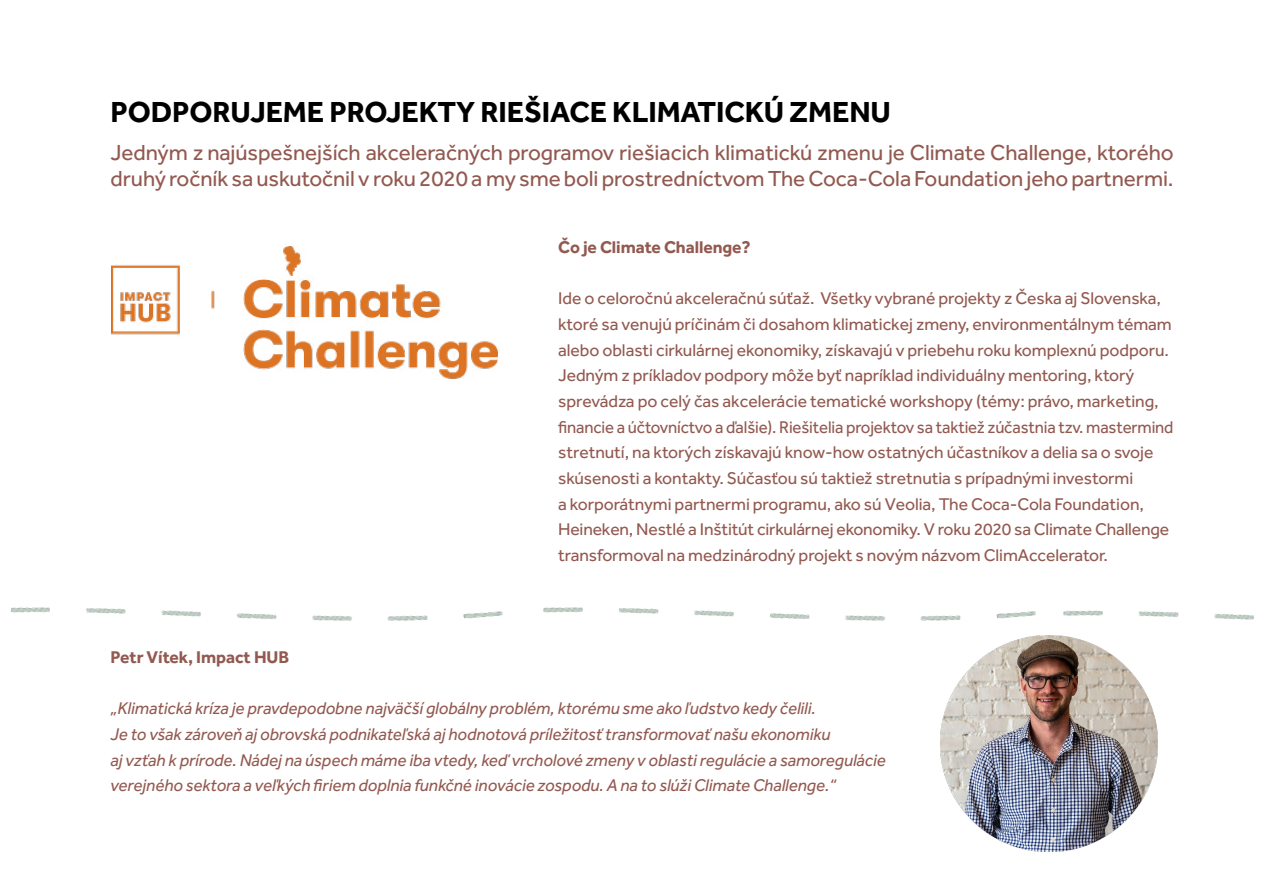
<style>
.page{position:relative;width:1263px;height:893px;background:#fff}
.page>*{position:absolute;margin:0;border:0;box-sizing:border-box;transform-origin:0 0}
.t1{font:700 30px "Effra";letter-spacing:-.005em;color:#000}
.t2{font:22.5px/25.5px "Effra";letter-spacing:-.005em;color:#925950}
.t3{font:17.55px/25.7px "Effra";letter-spacing:-.005em;color:#925950}
.t4{font:italic 17.55px/25.7px "Effra";letter-spacing:-.005em;color:#925950}
.t5{font:700 17.55px "Effra";letter-spacing:-.005em;color:#925950}
</style>
<div class="page">
<img style="left:111px;top:246px;width:329px;height:52px">
<img style="left:941px;top:702px;width:216px;height:150px">
<img style="left:10px;top:298px;width:488px;height:323px">
<img style="left:498px;top:358px;width:520px;height:344px">
<img style="left:1018px;top:610px;width:236px;height:96px">
<h1 class="t1" style="left:111px;top:94px;width:782px">PODPORUJEME PROJEKTY RIEŠIACE KLIMATICKÚ ZMENU</h1>
<p class="t2" style="left:111px;top:139px;width:1065px">Jedným z najúspešnejších akceleračných programov riešiacich klimatickú zmenu je Climate Challenge, ktorého druhý ročník sa uskutočnil v roku 2020 a my sme boli prostredníctvom The Coca-Cola Foundation jeho partnermi.</p>
<p class="t5" style="left:558px;top:236px;width:194px">Čo je Climate Challenge?</p>
<p class="t3" style="left:558px;top:285px;width:617px">Ide o celoročnú akceleračnú súťaž. Všetky vybrané projekty z Česka aj Slovenska, ktoré sa venujú príčinám či dosahom klimatickej zmeny, environmentálnym témam alebo oblasti cirkulárnej ekonomiky, získavajú v priebehu roku komplexnú podporu.<br>Jedným z príkladov podpory môže byť napríklad individuálny mentoring, ktorý sprevádza po celý čas akcelerácie tematické workshopy (témy: právo, marketing, financie a účtovníctvo a ďalšie). Riešitelia projektov sa taktiež zúčastnia tzv. mastermind stretnutí, na ktorých získavajú know-how ostatných účastníkov a delia sa o svoje skúsenosti a kontakty. Súčasťou sú taktiež stretnutia s prípadnými investormi<br>a korporátnymi partnermi programu, ako sú Veolia, The Coca-Cola Foundation, Heineken, Nestlé a Inštitút cirkulárnej ekonomiky. V roku 2020 sa Climate Challenge transformoval na medzinárodný projekt s novým názvom ClimAccelerator.</p>
<p class="t5" style="left:111px;top:647px;width:180px">Petr Vítek, Impact HUB</p>
<p class="t4" style="left:111px;top:696px;width:777px">„Klimatická kríza je pravdepodobne najväčší globálny problém, ktorému sme ako ľudstvo kedy čelili.<br>Je to však zároveň aj obrovská podnikateľská aj hodnotová príležitosť transformovať našu ekonomiku<br>aj vzťah k prírode. Nádej na úspech máme iba vtedy, keď vrcholové zmeny v oblasti regulácie a samoregulácie verejného sektora a veľkých firiem doplnia funkčné inovácie zospodu. A na to slúži Climate Challenge.“</p>
</div>
